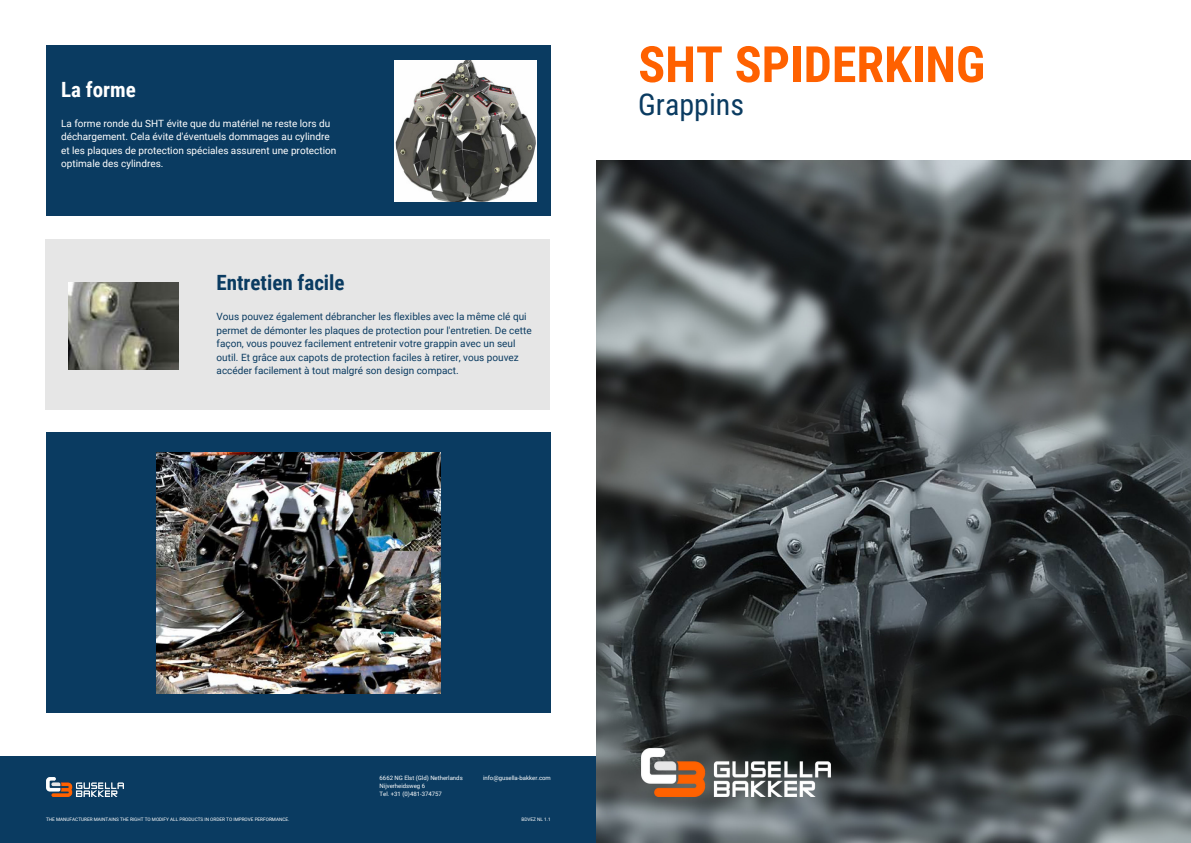
<style>
.page{position:relative;width:1191px;height:843px;background:#fff}
.page>*{position:absolute;margin:0;border:0;box-sizing:border-box;transform-origin:0 0}
.t1{font:700 50px "Roboto Condensed";color:#ff6100}
.t2{font:30px "Roboto Condensed";color:#0a3b61}
.t3{font:700 21px "Roboto Condensed";color:#0a3b61}
.t4{font:700 21px "Roboto Condensed";color:#fff}
.t5{font:10px/13.5px "Roboto";color:#0a3b61}
.t6{font:10px/13.5px "Roboto";color:#fff}
.t7{font:6px/8px "Roboto";color:#fff}
.t8{font:4.7px "Roboto";color:#fff}
</style>
<div class="page">
<img style="left:597px;top:160px;width:593px;height:682px">
<img style="left:641px;top:748px;width:189px;height:48px">
<div style="left:353px;top:45px;width:198px;height:171px;background:#0a3b61"></div>
<div style="left:46px;top:432px;width:505px;height:280px;background:#0a3b61"></div>
<img style="left:394px;top:60px;width:142px;height:142px">
<div style="left:0;top:756px;width:595px;height:86px;background:#0a3b61"></div>
<img style="left:46px;top:777px;width:77px;height:19px">
<div style="left:46px;top:45px;width:333px;height:171px;background:#0a3b61"></div>
<div style="left:45px;top:239px;width:172px;height:171px;background:#e6e6e6"></div>
<div style="left:201px;top:239px;width:349px;height:171px;background:#e6e6e6"></div>
<img style="left:68px;top:282px;width:110px;height:87px">
<img style="left:157px;top:452px;width:283px;height:241px">
<h3 class="t4" style="left:61px;top:77px;width:76px">La forme</h3>
<p class="t6" style="left:61px;top:116px;width:277px">La forme ronde du SHT évite que du matériel ne reste lors du déchargement. Cela évite d'éventuels dommages au cylindre et les plaques de protection spéciales assurent une protection optimale des cylindres.</p>
<h3 class="t3" style="left:216px;top:271px;width:129px">Entretien facile</h3>
<p class="t5" style="left:216px;top:310px;width:316px">Vous pouvez également débrancher les flexibles avec la même clé qui permet de démonter les plaques de protection pour l'entretien. De cette façon, vous pouvez facilement entretenir votre grappin avec un seul outil. Et grâce aux capots de protection faciles à retirer, vous pouvez accéder facilement à tout malgré son design compact.</p>
<h1 class="t1" style="left:638px;top:36px;width:348px">SHT SPIDERKING</h1>
<h2 class="t2" style="left:638px;top:87px;width:107px">Grappins</h2>
<p class="t8" style="left:46px;top:816px;width:245px">THE MANUFACTURER MAINTAINS THE RIGHT TO MODIFY ALL PRODUCTS IN ORDER TO IMPROVE PERFORMANCE.</p>
<h4 class="t7" style="left:379px;top:773px;width:85px">6662 NG Elst (Gld) Netherlands<br>Nijverheidsweg 6<br>Tel. +31 (0)481-374757</h4>
<h4 class="t7" style="left:483px;top:773px;width:69px">info@gusella-bakker.com</h4>
<p class="t8" style="left:521px;top:816px;width:31px">BDVEZ NL 1.1</p>
</div>
